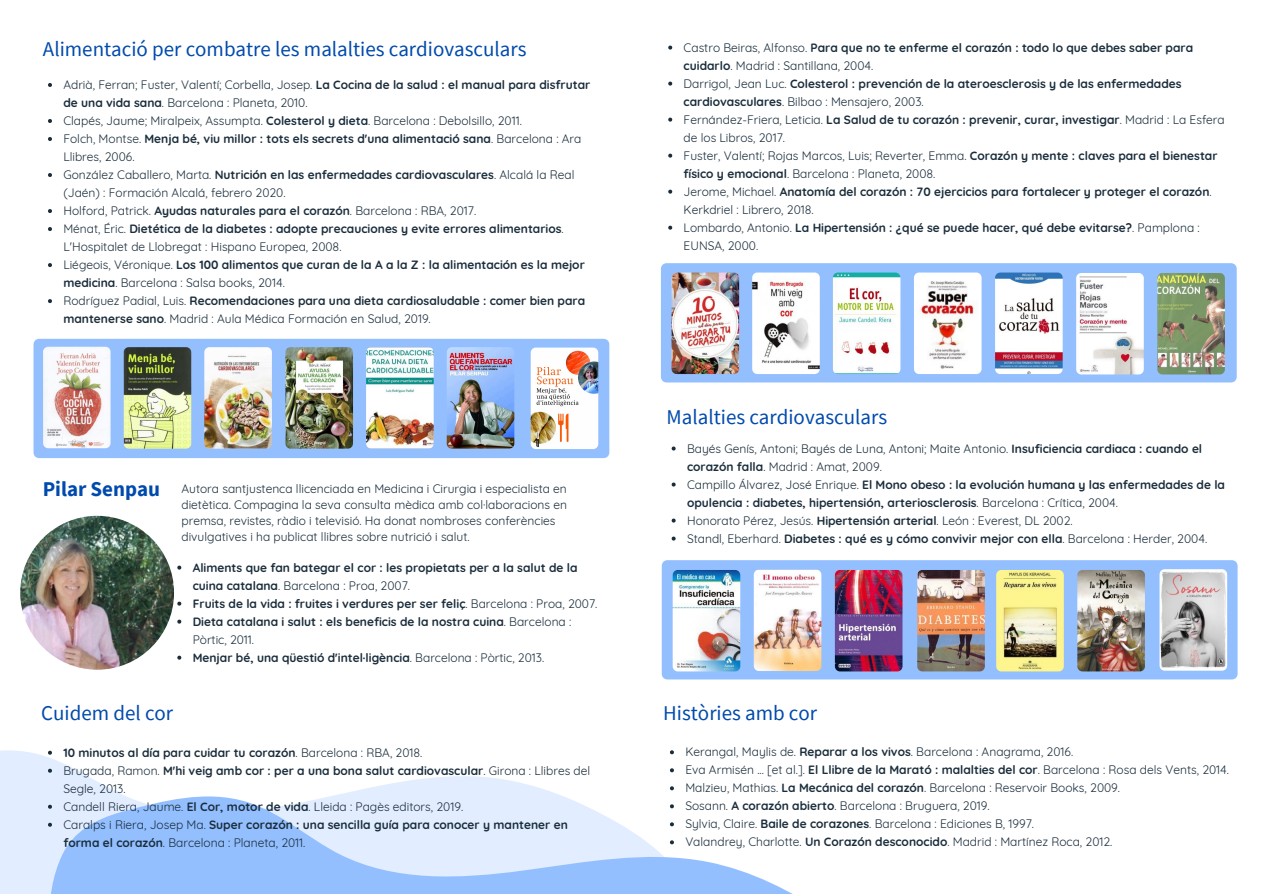
<style>
.page{position:relative;width:1263px;height:894px;background:#fff}
.page>*{position:absolute;margin:0;border:0;box-sizing:border-box;transform-origin:0 0}
.t1{font:21px "Source Sans Pro";color:#004aad}
.t2{font:12px/18px "Quicksand";color:#1a2d3b}
.t3{font:700 12px/18px "Quicksand";color:#1a2d3b}
.s1{font-weight:700}
.s2{font-family:"Source Sans Pro";font-weight:700;font-size:21px;color:#004aad}
.s3{font-weight:400}
</style>
<div class="page">
<svg style="left:662px;top:560px;width:575px;height:119px;background:#94bffd"></svg>
<svg style="left:0;top:639px;width:986px;height:254px"></svg>
<div style="left:34px;top:339px;width:575px;height:119px;background:#93bfff"></div>
<img style="left:43px;top:346px;width:68px;height:102px;border-radius:5px">
<img style="left:124px;top:347px;width:67px;height:101px;border-radius:5px">
<img style="left:204px;top:347px;width:68px;height:101px;border-radius:5px">
<img style="left:285px;top:347px;width:68px;height:101px;border-radius:5px">
<img style="left:366px;top:347px;width:68px;height:101px;border-radius:5px">
<img style="left:447px;top:347px;width:67px;height:101px;border-radius:5px">
<div style="left:661px;top:263px;width:576px;height:119px;background:#93bfff"></div>
<img style="left:671px;top:272px;width:68px;height:102px;border-radius:5px">
<img style="left:752px;top:272px;width:68px;height:102px;border-radius:5px">
<img style="left:833px;top:272px;width:67px;height:102px;border-radius:5px">
<img style="left:914px;top:272px;width:67px;height:102px;border-radius:5px">
<img style="left:995px;top:272px;width:68px;height:102px;border-radius:5px">
<img style="left:1076px;top:273px;width:68px;height:101px;border-radius:5px">
<img style="left:673px;top:569px;width:67px;height:102px;border-radius:5px">
<img style="left:754px;top:569px;width:67px;height:101px;border-radius:5px">
<img style="left:835px;top:569px;width:67px;height:102px;border-radius:5px">
<img style="left:917px;top:569px;width:68px;height:102px;border-radius:5px">
<img style="left:996px;top:569px;width:68px;height:102px;border-radius:5px">
<img style="left:1077px;top:569px;width:68px;height:102px;border-radius:5px">
<img style="left:1157px;top:273px;width:68px;height:101px;border-radius:5px">
<img style="left:1159px;top:569px;width:68px;height:101px;border-radius:5px">
<img style="left:20px;top:515px;width:154px;height:154px;border-radius:50%">
<img style="left:531px;top:347px;width:67px;height:102px;border-radius:5px">
<svg style="left:48px;top:750px;width:4px;height:4px"></svg>
<svg style="left:48px;top:768px;width:4px;height:4px"></svg>
<svg style="left:48px;top:804px;width:4px;height:4px"></svg>
<svg style="left:48px;top:822px;width:4px;height:4px"></svg>
<svg style="left:48px;top:83px;width:4px;height:4px"></svg>
<svg style="left:48px;top:119px;width:4px;height:4px"></svg>
<svg style="left:48px;top:137px;width:4px;height:4px"></svg>
<svg style="left:48px;top:173px;width:4px;height:4px"></svg>
<svg style="left:48px;top:209px;width:4px;height:4px"></svg>
<svg style="left:48px;top:227px;width:4px;height:4px"></svg>
<svg style="left:48px;top:263px;width:4px;height:4px"></svg>
<svg style="left:48px;top:299px;width:4px;height:4px"></svg>
<svg style="left:668px;top:46px;width:4px;height:4px"></svg>
<svg style="left:668px;top:82px;width:4px;height:4px"></svg>
<svg style="left:668px;top:118px;width:4px;height:4px"></svg>
<svg style="left:668px;top:154px;width:4px;height:4px"></svg>
<svg style="left:668px;top:190px;width:4px;height:4px"></svg>
<svg style="left:668px;top:225px;width:4px;height:4px"></svg>
<svg style="left:672px;top:446px;width:4px;height:4px"></svg>
<svg style="left:672px;top:482px;width:4px;height:4px"></svg>
<svg style="left:672px;top:518px;width:4px;height:4px"></svg>
<svg style="left:672px;top:536px;width:4px;height:4px"></svg>
<svg style="left:670px;top:750px;width:4px;height:4px"></svg>
<svg style="left:670px;top:768px;width:4px;height:4px"></svg>
<svg style="left:670px;top:786px;width:4px;height:4px"></svg>
<svg style="left:670px;top:804px;width:4px;height:4px"></svg>
<svg style="left:670px;top:822px;width:4px;height:4px"></svg>
<svg style="left:670px;top:840px;width:4px;height:4px"></svg>
<svg style="left:177px;top:565px;width:4px;height:4px"></svg>
<svg style="left:177px;top:601px;width:4px;height:4px"></svg>
<svg style="left:177px;top:619px;width:4px;height:4px"></svg>
<svg style="left:177px;top:655px;width:4px;height:4px"></svg>
<h1 class="t1" style="left:43px;top:35px;width:485px">Alimentació per combatre les malalties cardiovasculars</h1>
<p class="t2" style="left:63px;top:75px;width:528px">Adrià, Ferran; Fuster, Valentí; Corbella, Josep. <span class="s1">La Cocina de la salud : el manual para disfrutar de una vida sana</span>. Barcelona : Planeta, 2010.<br>Clapés, Jaume; Miralpeix, Assumpta. <span class="s1">Colesterol y dieta</span>. Barcelona : Debolsillo, 2011.<br>Folch, Montse. <span class="s1">Menja bé, viu millor : tots els secrets d'una alimentació sana</span>. Barcelona : Ara Llibres, 2006.<br>González Caballero, Marta. <span class="s1">Nutrición en las enfermedades cardiovasculares</span>. Alcalá la Real (Jaén) : Formación Alcalá, febrero 2020.<br>Holford, Patrick. <span class="s1">Ayudas naturales para el corazón</span>. Barcelona : RBA, 2017.<br>Ménat, Éric. <span class="s1">Dietética de la diabetes : adopte precauciones y evite errores alimentarios</span>.<br>L'Hospitalet de Llobregat : Hispano Europea, 2008.<br>Liégeois, Véronique. <span class="s1">Los 100 alimentos que curan de la A a la Z : la alimentación es la mejor medicina</span>. Barcelona : Salsa books, 2014.<br>Rodríguez Padial, Luis. <span class="s1">Recomendaciones para una dieta cardiosaludable : comer bien para mantenerse sano</span>. Madrid : Aula Médica Formación en Salud, 2019.</p>
<p class="t2" style="left:182px;top:480px;width:387px;line-height:16px;text-indent:-139px"><span class="s2">Pilar Senpau</span> Autora santjustenca llicenciada en Medicina i Cirurgia i especialista en dietètica. Compagina la seva consulta mèdica amb col·laboracions en premsa, revistes, ràdio i televisió. Ha donat nombroses conferències divulgatives i ha publicat llibres sobre nutrició i salut.</p>
<h1 class="t1" style="left:41px;top:699px;width:134px">Cuidem del cor</h1>
<p class="t3" style="left:193px;top:558px;width:406px">Aliments que fan bategar el cor : les propietats per a la salut de la cuina catalana<span class="s3">. Barcelona : Proa, 2007.<br></span>Fruits de la vida : fruites i verdures per ser feliç<span class="s3">. Barcelona : Proa, 2007.<br></span>Dieta catalana i salut : els beneficis de la nostra cuina<span class="s3">. Barcelona :<br>Pòrtic, 2011.<br></span>Menjar bé, una qüestió d'intel·ligència<span class="s3">. Barcelona : Pòrtic, 2013.</span></p>
<p class="t3" style="left:63px;top:743px;width:528px">10 minutos al día para cuidar tu corazón<span class="s3">. Barcelona : RBA, 2018.<br>Brugada, Ramon.</span> M'hi veig amb cor : per a una bona salut cardiovascular<span class="s3">. Girona : Llibres del Segle, 2013.<br>Candell Riera, Jaume.</span> El Cor, motor de vida<span class="s3">. Lleida : Pagès editors, 2019.<br>Caralps i Riera, Josep Ma.</span> Super corazón : una sencilla guía para conocer y mantener en forma el corazón<span class="s3">. Barcelona : Planeta, 2011.</span></p>
<p class="t3" style="left:684px;top:38px;width:543px"><span class="s3">Castro Beiras, Alfonso.</span> Para que no te enferme el corazón : todo lo que debes saber para cuidarlo<span class="s3">. Madrid : Santillana, 2004.<br>Darrigol, Jean Luc.</span> Colesterol : prevención de la ateroesclerosis y de las enfermedades cardiovasculares<span class="s3">. Bilbao : Mensajero, 2003.<br>Fernández-Friera, Leticia.</span> La Salud de tu corazón : prevenir, curar, investigar<span class="s3">. Madrid : La Esfera de los Libros, 2017.<br>Fuster, Valentí; Rojas Marcos, Luis; Reverter, Emma.</span> Corazón y mente : claves para el bienestar físico y emocional<span class="s3">. Barcelona : Planeta, 2008.<br>Jerome, Michael.</span> Anatomía del corazón : 70 ejercicios para fortalecer y proteger el corazón<span class="s3">.<br>Kerkdriel : Librero, 2018.<br>Lombardo, Antonio.</span> La Hipertensión : ¿qué se puede hacer, qué debe evitarse?<span class="s3">. Pamplona :<br>EUNSA, 2000.</span></p>
<h1 class="t1" style="left:667px;top:403px;width:222px">Malalties cardiovasculars</h1>
<p class="t2" style="left:687px;top:439px;width:540px">Bayés Genís, Antoni; Bayés de Luna, Antoni; Maite Antonio. <span class="s1">Insuficiencia cardiaca : cuando el corazón falla</span>. Madrid : Amat, 2009.<br>Campillo Álvarez, José Enrique. <span class="s1">El Mono obeso : la evolución humana y las enfermedades de la opulencia : diabetes, hipertensión, arteriosclerosis</span>. Barcelona : Crítica, 2004.<br>Honorato Pérez, Jesús. <span class="s1">Hipertensión arterial</span>. León : Everest, DL 2002.<br>Standl, Eberhard. <span class="s1">Diabetes : qué es y cómo convivir mejor con ella</span>. Barcelona : Herder, 2004.</p>
<h1 class="t1" style="left:663px;top:699px;width:155px">Històries amb cor</h1>
<p class="t2" style="left:685px;top:742px;width:545px">Kerangal, Maylis de. <span class="s1">Reparar a los vivos</span>. Barcelona : Anagrama, 2016.<br>Eva Armisén ... [et al.]. <span class="s1">El Llibre de la Marató : malalties del cor</span>. Barcelona : Rosa dels Vents, 2014.<br>Malzieu, Mathias. <span class="s1">La Mecánica del corazón</span>. Barcelona : Reservoir Books, 2009.<br>Sosann. <span class="s1">A corazón abierto</span>. Barcelona : Bruguera, 2019.<br>Sylvia, Claire. <span class="s1">Baile de corazones</span>. Barcelona : Ediciones B, 1997.<br>Valandrey, Charlotte. <span class="s1">Un Corazón desconocido</span>. Madrid : Martínez Roca, 2012.</p>
</div>
